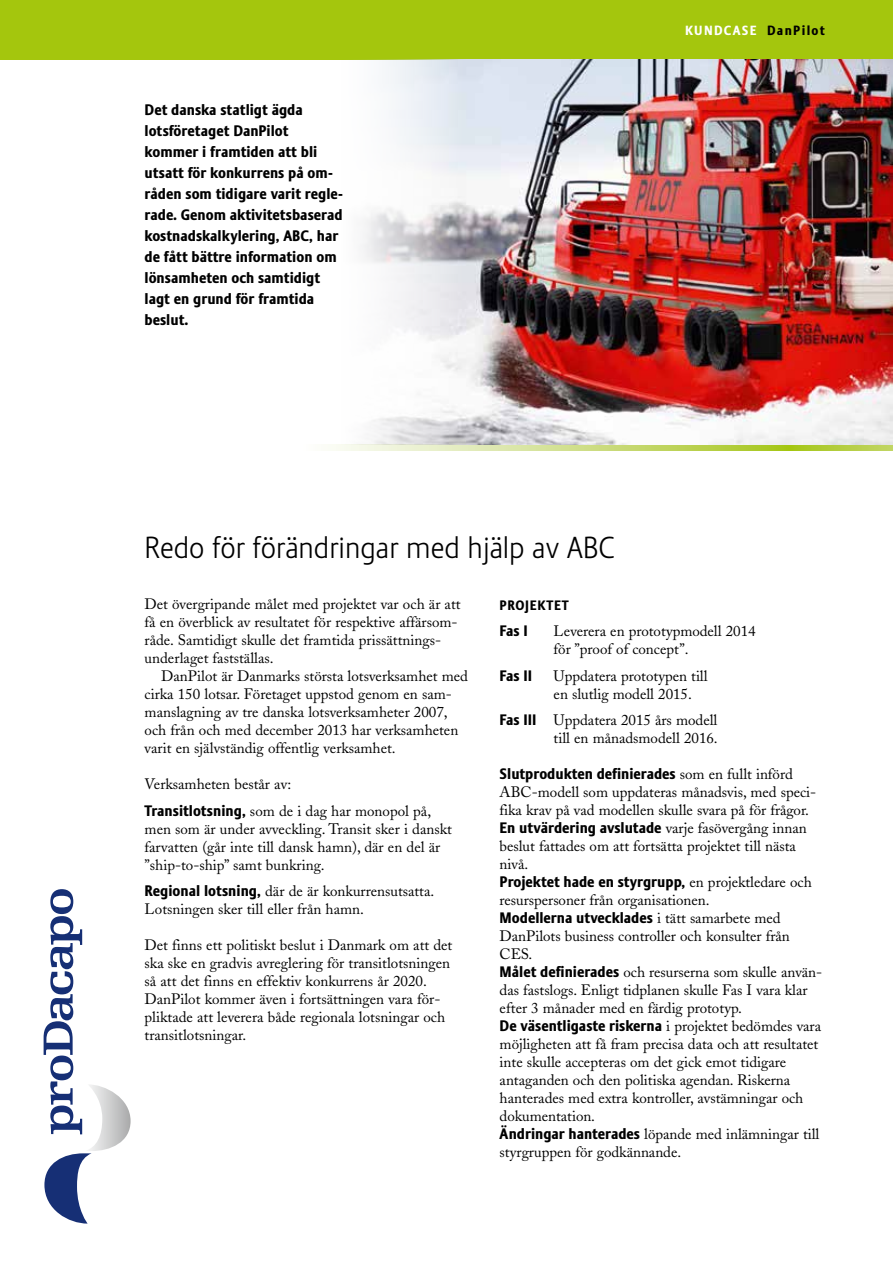
<style>
.page{position:relative;width:893px;height:1263px;background:#fff}
.page>*{position:absolute;margin:0;border:0;box-sizing:border-box;transform-origin:0 0}
.t1{font:300 30px "Stalemate LF";color:#000}
.t2{font:15px/18px "Adobe Caslon";color:#000}
.t3{font:800 15px/21px "Stalemate";color:#000}
.t4{font:800 15px "Stalemate LF";color:#000}
.t5{font:800 13.5px "Stalemate";letter-spacing:.05em;color:#000}
.t6{font:800 13.2px "Stalemate";letter-spacing:.1em;color:#fff}
.s1{color:#000}
.s2{font-family:"Stalemate";font-weight:800}
.s3{font-family:"Adobe Caslon";font-weight:400}
.s4{font-family:"Stalemate"}
.s5{font-family:"Stalemate LF";font-weight:800}
</style>
<div class="page">
<svg style="left:789px;top:444px;width:104px;height:7px"></svg>
<svg style="left:330px;top:444px;width:459px;height:7px;background:#d3e09a"></svg>
<div style="left:0;top:0;width:893px;height:60px;background:#a4c60d"></div>
<svg style="left:44px;top:889px;width:87px;height:334px"></svg>
<img style="left:361px;top:60px;width:532px;height:384px">
<p class="t3" style="left:145px;top:99px;width:200px">Det danska statligt ägda lotsföretaget DanPilot kommer i framtiden att bli utsatt för konkurrens på om&shy;råden som tidigare varit regle&shy;rade. Genom aktivitetsbaserad kostnadskalkylering, ABC, har de fått bättre information om lönsamheten och samtidigt lagt en grund för framtida beslut.</p>
<p class="t6" style="left:685px;top:23px;width:141px">KUNDCASE <span class="s1">DanPilot</span></p>
<h1 class="t1" style="left:145px;top:530px;width:472px">Redo för förändringar med hjälp av ABC</h1>
<p class="t2" style="left:145px;top:595px;width:318px">Det övergripande målet med projektet var och är att få en överblick av resultatet för respektive affärsom&shy;råde. Samtidigt skulle det framtida prissättnings&shy;underlaget fastställas.</p>
<p class="t2" style="left:145px;top:667px;width:325px;text-indent:17px">DanPilot är Danmarks största lotsverksamhet med cirka 150 lotsar. Företaget uppstod genom en sam&shy;manslagning av tre danska lotsverksamheter 2007, och från och med december 2013 har verksamheten varit en självständig offentlig verksamhet.</p>
<p class="t2" style="left:145px;top:771px;width:288px;line-height:26.5px">Verksamheten består av:<br><span class="s2">Transitlotsning,</span> som de i dag har monopol på,</p>
<p class="t2" style="left:145px;top:820px;width:309px">men som är under avveckling. Transit sker i danskt farvatten (går inte till dansk hamn), där en del är ”ship-to-ship” samt bunkring.</p>
<p class="t2" style="left:145px;top:882px;width:291px"><span class="s2">Regional lotsning,</span> där de är konkurrensutsatta.<br>Lotsningen sker till eller från hamn.</p>
<p class="t2" style="left:145px;top:936px;width:309px">Det finns ett politiskt beslut i Danmark om att det ska ske en gradvis avreglering för transitlotsningen så att det finns en effektiv konkurrens år 2020.<br>DanPilot kommer även i fortsättningen vara för&shy;pliktade att leverera både regionala lotsningar och transitlotsningar.</p>
<p class="t5" style="left:500px;top:597px;width:71px">PROJEKTET</p>
<p class="t3" style="left:500px;top:620px;width:30px">Fas I</p>
<p class="t2" style="left:554px;top:622px;width:204px">Leverera en prototypmodell 2014 för ”proof of concept”.</p>
<p class="t3" style="left:500px;top:665px;width:34px">Fas II</p>
<p class="t2" style="left:554px;top:667px;width:156px">Uppdatera prototypen till en slutlig modell 2015.</p>
<p class="t2" style="left:500px;top:711px;width:220px;text-align:right"><span class="s2">Fas III</span> Uppdatera 2015 års modell till en månadsmodell 2016.</p>
<p class="t4" style="left:500px;top:765px;width:295px">Slutprodukten definierades <span class="s3">som en fullt införd</span></p>
<p class="t2" style="left:500px;top:783px;width:318px">ABC-modell som uppdateras månadsvis, med speci&shy;fika krav på vad modellen skulle svara på för frågor.</p>
<p class="t3" style="left:500px;top:817px;width:309px">En utvärdering avslutade <span class="s3">varje fasövergång innan</span></p>
<p class="t2" style="left:500px;top:837px;width:298px">beslut fattades om att fortsätta projektet till nästa nivå.</p>
<p class="t4" style="left:500px;top:873px;width:314px"><span class="s4">Pr</span>ojektet hade en styrgrupp, <span class="s3">en projektledare och</span></p>
<p class="t2" style="left:500px;top:891px;width:212px">resurspersoner från organisationen.</p>
<p class="t4" style="left:500px;top:909px;width:283px">Modellerna utvecklades <span class="s3">i tätt samarbete med</span></p>
<p class="t2" style="left:500px;top:927px;width:324px">DanPilots business controller och konsulter från CES.<br><span class="s2">Målet definierades</span> och resurserna som skulle använ&shy;das fastslogs. Enligt tidplanen skulle Fas I vara klar efter 3 månader med en färdig prototyp.</p>
<p class="t3" style="left:500px;top:1015px;width:323px">De väsentligaste riskerna <span class="s3">i projektet bedömdes vara</span></p>
<p class="t2" style="left:500px;top:1035px;width:321px">möjligheten att få fram precisa data och att resultatet inte skulle accepteras om det gick emot tidigare antaganden och den politiska agendan. Riskerna hanterades med extra kontroller, avstämningar och dokumentation.<br><span class="s5">Ändringar hanterades</span> löpande med inlämningar till styrgruppen för godkännande.</p>
</div>
